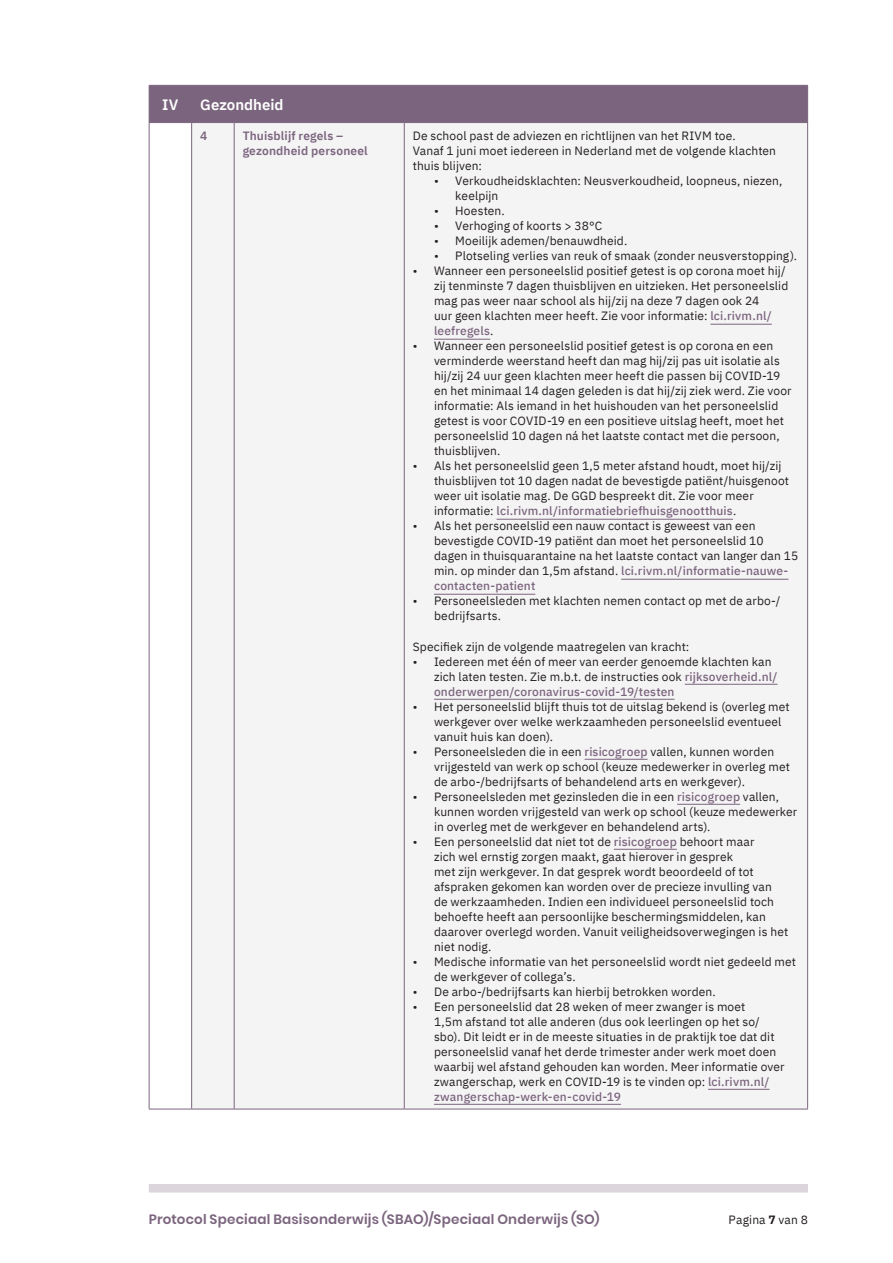
<style>
.page{position:relative;width:893px;height:1263px;background:#fff}
.page>*{position:absolute;margin:0;border:0;box-sizing:border-box;transform-origin:0 0}
.tabel_titel{font:600 15px "IBM Plex Sans";color:#fff}
.tabel_nummer{font:600 15px "IBM Plex Sans";color:#fff}
.t1{font:600 13.5px "Poppins";letter-spacing:.015em;color:#7b657e}
.tabel{font:12px/15px "IBM Plex Sans";letter-spacing:.01em;color:#231f20}
.tabel_kopje{font:600 12px/15px "IBM Plex Sans";letter-spacing:.01em;color:#7b657e}
.s1{font-weight:500;color:#7b657e}
.s2{font-weight:700}
</style>
<div class="page">
<div style="left:149px;top:1184px;width:659px;height:8px;background:#dcd5db"></div>
<div style="left:150px;top:86px;width:657px;height:36px;background:#7b657e"></div>
<div style="left:192px;top:123px;width:615px;height:986px;background:#f5f4f5"></div>
<hr style="left:149px;top:85px;width:43px;height:1px;background:#7b657e">
<hr style="left:149px;top:86px;width:1px;height:36px;background:#7b657e">
<hr style="left:192px;top:85px;width:42px;height:1px;background:#7b657e">
<hr style="left:191px;top:86px;width:1px;height:36px;background:#7b657e">
<hr style="left:234px;top:85px;width:170px;height:1px;background:#7b657e">
<hr style="left:404px;top:85px;width:404px;height:1px;background:#7b657e">
<hr style="left:807px;top:86px;width:1px;height:36px;background:#7b657e">
<hr style="left:149px;top:122px;width:43px;height:1px;background:#7b657e">
<hr style="left:149px;top:123px;width:1px;height:986px;background:#7b657e">
<hr style="left:149px;top:1109px;width:43px;height:1px;background:#7b657e">
<hr style="left:192px;top:122px;width:42px;height:1px;background:#7b657e">
<hr style="left:191px;top:123px;width:1px;height:986px;background:#7b657e">
<hr style="left:234px;top:122px;width:170px;height:1px;background:#7b657e">
<hr style="left:234px;top:123px;width:1px;height:986px;background:#7b657e">
<hr style="left:404px;top:122px;width:404px;height:1px;background:#7b657e">
<hr style="left:404px;top:123px;width:1px;height:986px;background:#7b657e">
<hr style="left:807px;top:123px;width:1px;height:986px;background:#7b657e">
<hr style="left:192px;top:1109px;width:42px;height:1px;background:#7b657e">
<hr style="left:234px;top:1109px;width:170px;height:1px;background:#7b657e">
<hr style="left:404px;top:1109px;width:404px;height:1px;background:#7b657e">
<hr style="left:710px;top:324px;width:62px;height:1px;background:#7b657e">
<hr style="left:434px;top:339px;width:56px;height:1px;background:#7b657e">
<hr style="left:497px;top:519px;width:236px;height:1px;background:#7b657e">
<hr style="left:621px;top:579px;width:167px;height:1px;background:#7b657e">
<hr style="left:434px;top:594px;width:101px;height:1px;background:#7b657e">
<hr style="left:685px;top:684px;width:92px;height:1px;background:#7b657e">
<hr style="left:434px;top:699px;width:240px;height:1px;background:#7b657e">
<hr style="left:585px;top:759px;width:63px;height:1px;background:#7b657e">
<hr style="left:677px;top:804px;width:63px;height:1px;background:#7b657e">
<hr style="left:614px;top:849px;width:63px;height:1px;background:#7b657e">
<hr style="left:708px;top:1089px;width:62px;height:1px;background:#7b657e">
<hr style="left:434px;top:1104px;width:187px;height:1px;background:#7b657e">
<p class="tabel_nummer" style="left:162px;top:93px;width:18px">IV</p>
<p class="tabel_titel" style="left:200px;top:93px;width:85px">Gezondheid</p>
<p class="tabel_kopje" style="left:200px;top:128px;width:9px">4</p>
<p class="tabel_kopje" style="left:243px;top:128px;width:127px">Thuisblijf regels – gezondheid personeel</p>
<p class="tabel" style="left:413px;top:128px;width:325px">De school past de adviezen en richtlijnen van het RIVM toe.</p>
<p class="tabel" style="left:413px;top:143px;width:365px">Vanaf 1 juni moet iedereen in Nederland met de volgende klachten thuis blijven:</p>
<p class="tabel" style="left:455px;top:173px;width:329px;text-indent:-21px">• Verkoudheidsklachten: Neusverkoudheid, loopneus, niezen, keelpijn</p>
<p class="tabel" style="left:434px;top:203px;width:72px">• Hoesten.</p>
<p class="tabel" style="left:434px;top:218px;width:170px">• Verhoging of koorts &gt; 38°C</p>
<p class="tabel" style="left:434px;top:233px;width:195px">• Moeilijk ademen/benauwdheid.</p>
<p class="tabel" style="left:434px;top:248px;width:365px">• Plotseling verlies van reuk of smaak (zonder neusverstopping).</p>
<p class="tabel" style="left:434px;top:263px;width:356px;text-indent:-21px">• Wanneer een personeelslid positief getest is op corona moet hij/ zij tenminste 7 dagen thuisblijven en uitzieken. Het personeelslid mag pas weer naar school als hij/zij na deze 7 dagen ook 24<br>uur geen klachten meer heeft. Zie voor informatie: <span class="s1">lci.rivm.nl/ leefregels</span>.</p>
<p class="tabel" style="left:434px;top:338px;width:359px;text-indent:-21px">• Wanneer een personeelslid positief getest is op corona en een verminderde weerstand heeft dan mag hij/zij pas uit isolatie als hij/zij 24 uur geen klachten meer heeft die passen bij COVID-19 en het minimaal 14 dagen geleden is dat hij/zij ziek werd. Zie voor informatie: Als iemand in het huishouden van het personeelslid getest is voor COVID-19 en een positieve uitslag heeft, moet het personeelslid 10 dagen ná het laatste contact met die persoon, thuisblijven.</p>
<p class="tabel" style="left:434px;top:458px;width:357px;text-indent:-21px">• Als het personeelslid geen 1,5 meter afstand houdt, moet hij/zij thuisblijven tot 10 dagen nadat de bevestigde patiënt/huisgenoot weer uit isolatie mag. De GGD bespreekt dit. Zie voor meer informatie: <span class="s1">lci.rivm.nl/informatiebriefhuisgenootthuis</span>.</p>
<p class="tabel" style="left:434px;top:518px;width:366px;text-indent:-21px">• Als het personeelslid een nauw contact is geweest van een bevestigde COVID-19 patiënt dan moet het personeelslid 10 dagen in thuisquarantaine na het laatste contact van langer dan 15 min. op minder dan 1,5m afstand. <span class="s1">lci.rivm.nl/informatie-nauwe&shy;contacten-patient</span></p>
<p class="tabel" style="left:434px;top:593px;width:348px;text-indent:-21px">• Personeelsleden met klachten nemen contact op met de arbo-/ bedrijfsarts.</p>
<p class="tabel" style="left:413px;top:638px;width:278px">Specifiek zijn de volgende maatregelen van kracht:</p>
<p class="tabel" style="left:434px;top:653px;width:345px;text-indent:-21px">• Iedereen met één of meer van eerder genoemde klachten kan zich laten testen. Zie m.b.t. de instructies ook <span class="s1">rijksoverheid.nl/ onderwerpen/coronavirus-covid-19/testen</span></p>
<p class="tabel" style="left:434px;top:698px;width:357px;text-indent:-21px">• Het personeelslid blijft thuis tot de uitslag bekend is (overleg met werkgever over welke werkzaamheden personeelslid eventueel vanuit huis kan doen).</p>
<p class="tabel" style="left:434px;top:743px;width:357px;text-indent:-21px">• Personeelsleden die in een <span class="s1">risicogroep</span> vallen, kunnen worden vrijgesteld van werk op school (keuze medewerker in overleg met de arbo-/bedrijfsarts of behandelend arts en werkgever).</p>
<p class="tabel" style="left:434px;top:788px;width:365px;text-indent:-21px">• Personeelsleden met gezinsleden die in een <span class="s1">risicogroep</span> vallen, kunnen worden vrijgesteld van werk op school (keuze medewerker in overleg met de werkgever en behandelend arts).</p>
<p class="tabel" style="left:434px;top:833px;width:356px;text-indent:-21px">• Een personeelslid dat niet tot de <span class="s1">risicogroep</span> behoort maar<br>zich wel ernstig zorgen maakt, gaat hierover in gesprek<br>met zijn werkgever. In dat gesprek wordt beoordeeld of tot afspraken gekomen kan worden over de precieze invulling van de werkzaamheden. Indien een individueel personeelslid toch behoefte heeft aan persoonlijke beschermingsmiddelen, kan daarover overlegd worden. Vanuit veiligheidsoverwegingen is het niet nodig.</p>
<p class="tabel" style="left:434px;top:953px;width:363px;text-indent:-21px">• Medische informatie van het personeelslid wordt niet gedeeld met de werkgever of collega’s.</p>
<p class="tabel" style="left:413px;top:983px;width:305px">• De arbo-/bedrijfsarts kan hierbij betrokken worden.</p>
<p class="tabel" style="left:434px;top:998px;width:352px;text-indent:-21px">• Een personeelslid dat 28 weken of meer zwanger is moet<br>1,5m afstand tot alle anderen (dus ook leerlingen op het so/ sbo). Dit leidt er in de meeste situaties in de praktijk toe dat dit personeelslid vanaf het derde trimester ander werk moet doen waarbij wel afstand gehouden kan worden. Meer informatie over zwangerschap, werk en COVID-19 is te vinden op: <span class="s1">lci.rivm.nl/ zwangerschap-werk-en-covid-19</span></p>
<p class="t1" style="left:149px;top:1211px;width:452px">Protocol Speciaal Basisonderwijs (SBAO)/Speciaal Onderwijs (SO)</p>
<p class="tabel" style="left:729px;top:1211px;width:81px">Pagina <span class="s2">7</span> van 8</p>
</div>
